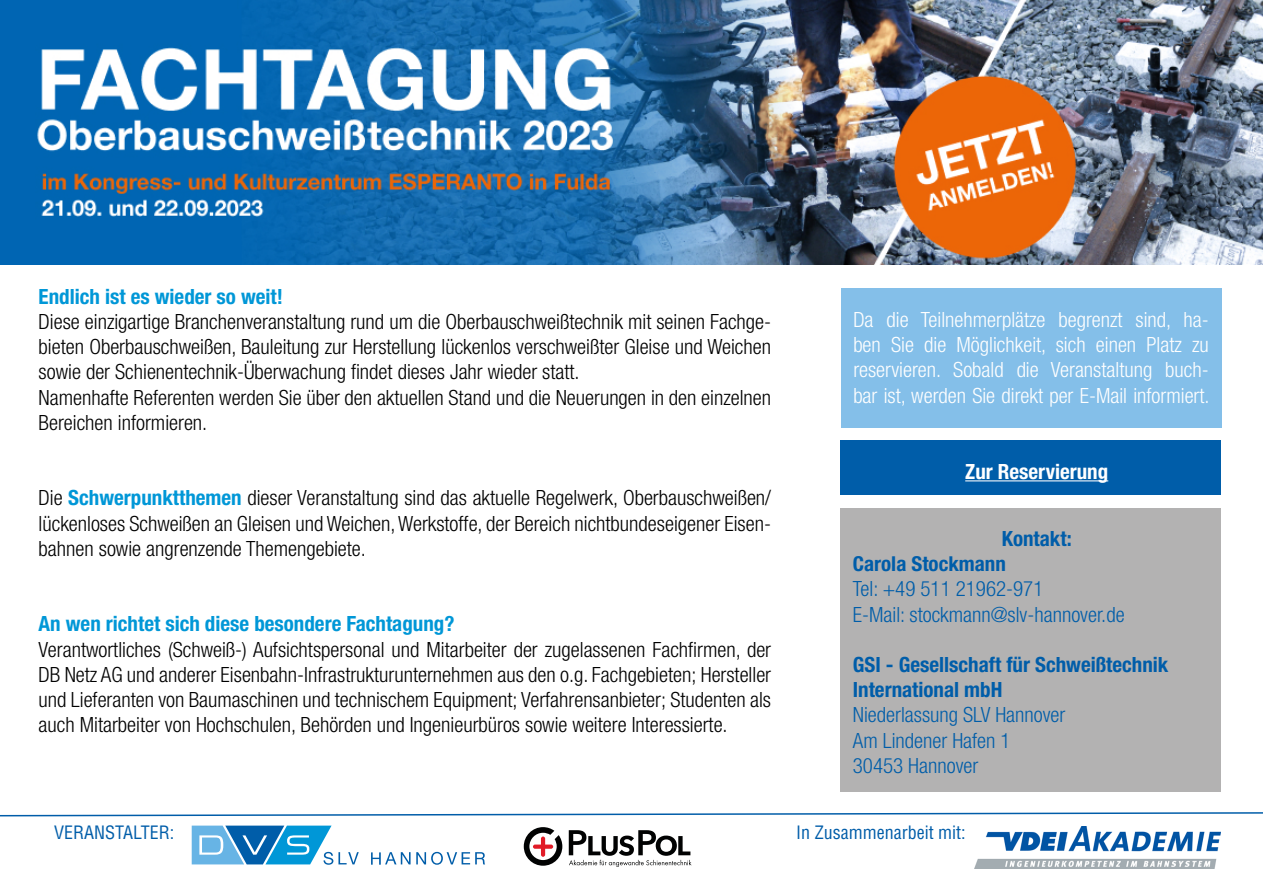
<style>
.page{position:relative;width:1263px;height:893px;background:#fff}
.page>*{position:absolute;margin:0;border:0;box-sizing:border-box;transform-origin:0 0}
.t1{font:300 condensed 21px/25.2px "Helvetica Neue LT Std";color:#000;text-align:justify}
.t2{font:300 condensed 21px/25.2px "Helvetica Neue LT Std";color:#fff;text-align:justify}
.t3{font:300 condensed 21px/25.2px "Helvetica Neue LT Std";color:#005da9}
.t4{font:700 condensed 21px "Helvetica Neue LT Std";color:#0097d7}
.t5{font:700 condensed 21px/25.2px "Helvetica Neue LT Std";color:#005da9}
.t6{font:700 condensed 21px "Helvetica Neue LT Std";color:#fff}
.t7{font:700 condensed 20.55px "Helvetica Neue LT Std";color:#005da9}
.t8{font:condensed 18px "Helvetica LT Std";color:#005da9}
.s1{font-weight:700;color:#0097d7}
</style>
<div class="page">
<img style="left:0;top:0;width:1263px;height:265px">
<div style="left:840px;top:289px;width:381px;height:139px;background:#84bfe9"></div>
<div style="left:840px;top:441px;width:381px;height:54px;background:#005da9"></div>
<hr style="left:965px;top:480px;width:143px;height:1px;background:#fff">
<div style="left:840px;top:508px;width:381px;height:283px;background:#b3b2b2"></div>
<svg style="left:0;top:812px;width:1263px;height:5px"></svg>
<img style="left:974px;top:827px;width:247px;height:41px">
<svg style="left:192px;top:826px;width:167px;height:39px"></svg>
<svg style="left:371px;top:852px;width:114px;height:13px"></svg>
<svg style="left:524px;top:827px;width:38px;height:39px"></svg>
<svg style="left:569px;top:830px;width:122px;height:37px"></svg>
<p class="t4" style="left:39px;top:284px;width:246px">Endlich ist es wieder so weit!</p>
<p class="t1" style="left:39px;top:309px;width:734px;text-align:left">Diese einzigartige Branchenveranstaltung rund um die Oberbauschweißtechnik mit seinen Fachge&shy;bieten Oberbauschweißen, Bauleitung zur Herstellung lückenlos verschweißter Gleise und Weichen sowie der Schienentechnik-Überwachung findet dieses Jahr wieder statt.<br>Namenhafte Referenten werden Sie über den aktuellen Stand und die Neuerungen in den einzelnen Bereichen informieren.</p>
<p class="t1" style="left:39px;top:485px;width:734px">Die <span class="s1">Schwerpunktthemen</span> dieser Veranstaltung sind das aktuelle Regelwerk, Oberbauschweißen/ lückenloses Schweißen an Gleisen und Weichen, Werkstoffe, der Bereich nichtbundeseigener Eisen&shy;bahnen sowie angrenzende Themengebiete.</p>
<p class="t4" style="left:39px;top:611px;width:417px">An wen richtet sich diese besondere Fachtagung?</p>
<p class="t1" style="left:39px;top:636px;width:734px">Verantwortliches (Schweiß-) Aufsichtspersonal und Mitarbeiter der zugelassenen Fachfirmen, der DB Netz AG und anderer Eisenbahn-Infrastrukturunternehmen aus den o.g. Fachgebieten; Hersteller und Lieferanten von Baumaschinen und technischem Equipment; Verfahrensanbieter; Studenten als auch Mitarbeiter von Hochschulen, Behörden und Ingenieurbüros sowie weitere Interessierte.</p>
<p class="t2" style="left:853px;top:307px;width:358px">Da die Teilnehmerplätze begrenzt sind, ha&shy;ben Sie die Möglichkeit, sich einen Platz zu reservieren. Sobald die Veranstaltung buch&shy;bar ist, werden Sie direkt per E-Mail informiert.</p>
<p class="t6" style="left:965px;top:459px;width:145px">Zur Reservierung</p>
<p class="t5" style="left:1002px;top:526px;width:71px">Kontakt:</p>
<p class="t7" style="left:853px;top:551px;width:155px">Carola Stockmann</p>
<p class="t3" style="left:853px;top:576px;width:273px">Tel: +49 511 21962-971<br>E-Mail: stockmann@slv-hannover.de</p>
<p class="t5" style="left:853px;top:652px;width:317px">GSI - Gesellschaft für Schweißtechnik<br>International mbH</p>
<p class="t3" style="left:853px;top:702px;width:214px">Niederlassung SLV Hannover<br>Am Lindener Hafen 1<br>30453 Hannover</p>
<p class="t8" style="left:54px;top:821px;width:122px">VERANSTALTER:</p>
<p class="t8" style="left:796px;top:821px;width:171px">In Zusammenarbeit mit:</p>
</div>
